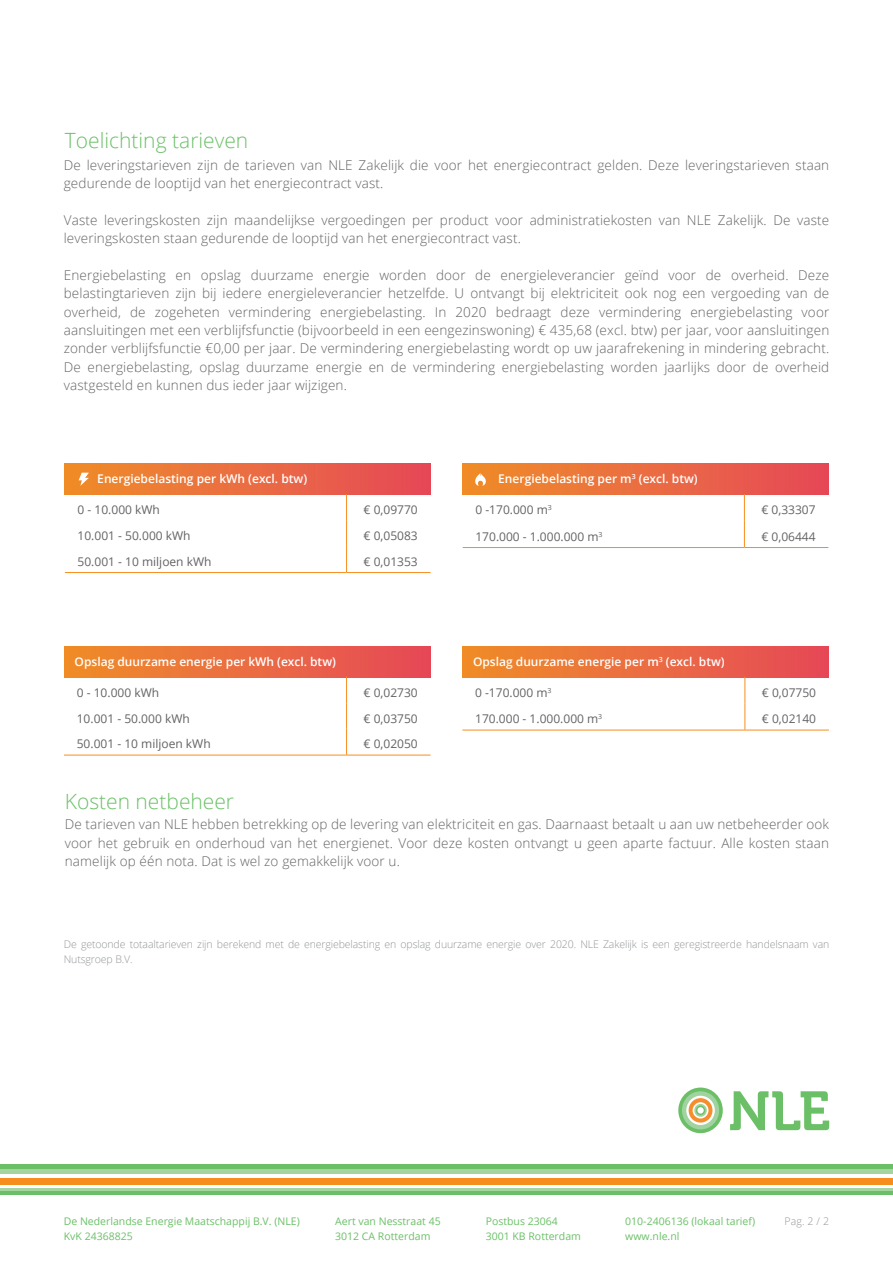
<style>
.page{position:relative;width:893px;height:1263px;background:#fff}
.page>*{position:absolute;margin:0;border:0;box-sizing:border-box;transform-origin:0 0}
.t1{font:300 21px "Open Sans";color:#6bc067}
.t2{font:300 13.5px/18.3px "Open Sans";letter-spacing:.01em;color:#636366}
.t3{font:12px "Open Sans";color:#636366}
.t4{font:600 12px "Open Sans";color:#fff}
.t5{font:300 10.5px/15px "Open Sans";letter-spacing:-.01em;color:#939598}
.t6{font:10.5px/15px "Open Sans";color:#6bc067}
</style>
<div class="page">
<img style="left:65px;top:464px;width:366px;height:31px">
<img style="left:463px;top:464px;width:365px;height:31px">
<hr style="left:65px;top:572px;width:282px;height:1px;background:#f68e1e">
<hr style="left:347px;top:572px;width:84px;height:1px;background:#f68e1e">
<svg style="left:346px;top:494px;width:1px;height:78px"></svg>
<hr style="left:463px;top:547px;width:281px;height:1px;background:#f68e1e">
<hr style="left:744px;top:547px;width:84px;height:1px;background:#f68e1e">
<svg style="left:744px;top:494px;width:1px;height:53px"></svg>
<div style="left:0;top:1164px;width:893px;height:5px;background:#6bc067"></div>
<div style="left:0;top:1169px;width:893px;height:5px;background:#a6d4a0"></div>
<div style="left:0;top:1178px;width:893px;height:7px;background:#f68e1e"></div>
<hr style="left:0;top:1188px;width:893px;height:3px;background:#a6d4a0">
<hr style="left:0;top:1191px;width:893px;height:3px;background:#6bc067">
<svg style="left:678px;top:1087px;width:45px;height:46px"></svg>
<svg style="left:730px;top:1091px;width:99px;height:39px"></svg>
<svg style="left:79px;top:473px;width:10px;height:13px"></svg>
<img style="left:64px;top:646px;width:367px;height:31px">
<hr style="left:64px;top:755px;width:283px;height:1px;background:#f68e1e">
<hr style="left:347px;top:755px;width:84px;height:1px;background:#f68e1e">
<svg style="left:346px;top:677px;width:1px;height:78px"></svg>
<img style="left:462px;top:646px;width:367px;height:31px">
<hr style="left:462px;top:730px;width:283px;height:1px;background:#f68e1e">
<hr style="left:745px;top:730px;width:84px;height:1px;background:#f68e1e">
<svg style="left:745px;top:677px;width:1px;height:53px"></svg>
<svg style="left:475px;top:473px;width:11px;height:13px"></svg>
<h1 class="t1" style="left:65px;top:126px;width:185px">Toelichting tarieven</h1>
<p class="t2" style="left:64px;top:155px;width:767px">De leveringstarieven zijn de tarieven van NLE Zakelijk die voor het energiecontract gelden. Deze leveringstarieven staan gedurende de looptijd van het energiecontract vast.</p>
<p class="t2" style="left:64px;top:210px;width:767px">Vaste leveringskosten zijn maandelijkse vergoedingen per product voor administratiekosten van NLE Zakelijk. De vaste leveringskosten staan gedurende de looptijd van het energiecontract vast.</p>
<p class="t2" style="left:64px;top:265px;width:767px;text-align:justify">Energiebelasting en opslag duurzame energie worden door de energieleverancier geïnd voor de overheid. Deze belastingtarieven zijn bij iedere energieleverancier hetzelfde. U ontvangt bij elektriciteit ook nog een vergoeding van de overheid, de zogeheten vermindering energiebelasting. In 2020 bedraagt deze vermindering energiebelasting voor aansluitingen met een verblijfsfunctie (bijvoorbeeld in een eengezinswoning) € 435,68 (excl. btw) per jaar, voor aansluitingen zonder verblijfsfunctie €0,00 per jaar. De vermindering energiebelasting wordt op uw jaarafrekening in mindering gebracht.<br>De energiebelasting, opslag duurzame energie en de vermindering energiebelasting worden jaarlijks door de overheid vastgesteld en kunnen dus ieder jaar wijzigen.</p>
<p class="t4" style="left:97px;top:471px;width:211px">Energiebelasting per kWh (excl. btw)</p>
<p class="t3" style="left:78px;top:502px;width:84px">0 - 10.000 kWh</p>
<p class="t3" style="left:363px;top:502px;width:56px">€ 0,09770</p>
<p class="t3" style="left:78px;top:527px;width:115px">10.001 - 50.000 kWh</p>
<p class="t3" style="left:363px;top:527px;width:56px">€ 0,05083</p>
<p class="t3" style="left:78px;top:553px;width:135px">50.001 - 10 miljoen kWh</p>
<p class="t3" style="left:363px;top:553px;width:56px">€ 0,01353</p>
<p class="t4" style="left:75px;top:653px;width:263px">Opslag duurzame energie per kWh (excl. btw)</p>
<p class="t3" style="left:77px;top:684px;width:84px">0 - 10.000 kWh</p>
<p class="t3" style="left:363px;top:684px;width:56px">€ 0,02730</p>
<p class="t3" style="left:77px;top:710px;width:115px">10.001 - 50.000 kWh</p>
<p class="t3" style="left:363px;top:710px;width:56px">€ 0,03750</p>
<p class="t3" style="left:77px;top:736px;width:135px">50.001 - 10 miljoen kWh</p>
<p class="t3" style="left:363px;top:736px;width:56px">€ 0,02050</p>
<h1 class="t1" style="left:65px;top:787px;width:171px">Kosten netbeheer</h1>
<p class="t4" style="left:498px;top:471px;width:201px">Energiebelasting per m<sup>3</sup> (excl. btw)</p>
<p class="t3" style="left:475px;top:502px;width:78px">0 -170.000 m<sup>3</sup></p>
<p class="t3" style="left:761px;top:502px;width:56px">€ 0,33307</p>
<p class="t3" style="left:475px;top:528px;width:129px">170.000 - 1.000.000 m<sup>3</sup></p>
<p class="t3" style="left:761px;top:528px;width:56px">€ 0,06444</p>
<p class="t4" style="left:473px;top:653px;width:253px">Opslag duurzame energie per m<sup>3</sup> (excl. btw)</p>
<p class="t3" style="left:475px;top:684px;width:78px">0 -170.000 m<sup>3</sup></p>
<p class="t3" style="left:762px;top:684px;width:56px">€ 0,07750</p>
<p class="t3" style="left:475px;top:711px;width:129px">170.000 - 1.000.000 m<sup>3</sup></p>
<p class="t3" style="left:762px;top:711px;width:56px">€ 0,02140</p>
<p class="t2" style="left:65px;top:815px;width:766px;text-align:justify">De tarieven van NLE hebben betrekking op de levering van elektriciteit en gas. Daarnaast betaalt u aan uw netbeheerder ook voor het gebruik en onderhoud van het energienet. Voor deze kosten ontvangt u geen aparte factuur. Alle kosten staan namelijk op één nota. Dat is wel zo gemakkelijk voor u.</p>
<p class="t5" style="left:64px;top:936px;width:767px">De getoonde totaaltarieven zijn berekend met de energiebelasting en opslag duurzame energie over 2020. NLE Zakelijk is een geregistreerde handelsnaam van<br>Nutsgroep B.V.</p>
<p class="t6" style="left:335px;top:1214px;width:107px">Aert van Nesstraat 45<br>3012 CA Rotterdam</p>
<p class="t6" style="left:486px;top:1214px;width:97px">Postbus 23064<br>3001 KB Rotterdam</p>
<p class="t6" style="left:625px;top:1214px;width:131px">010-2406136 (lokaal tarief) www.nle.nl</p>
<p class="t6" style="left:64px;top:1214px;width:238px">De Nederlandse Energie Maatschappij B.V. (NLE)</p>
<p class="t5" style="left:785px;top:1214px;width:46px">Pag. 2 / 2</p>
<p class="t6" style="left:64px;top:1229px;width:70px">KvK 24368825</p>
</div>
